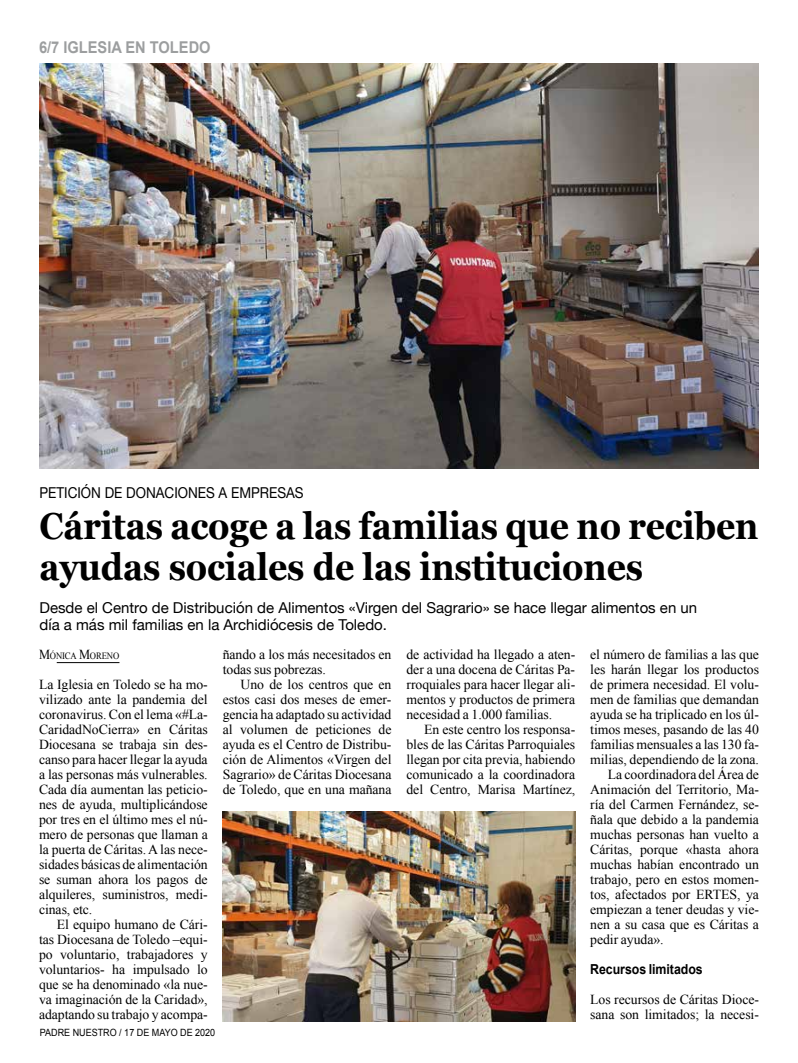
<style>
.page{position:relative;width:798px;height:1063px;background:#fff}
.page>*{position:absolute;margin:0;border:0;box-sizing:border-box;transform-origin:0 0}
.t1{font:700 37.5px/41.2px "Georgia";letter-spacing:-.005em;color:#000;scale:.9 1}
.t2{font:700 16.25px "Arial";color:#9c9e9f;scale:.9 1}
.t3{font:15px/17.5px "Helvetica Neue";color:#000}
.t4{font:15px "Helvetica Neue";color:#000;scale:.9 1}
.t5{font:13.75px/15px "Times New Roman";letter-spacing:-.005em;color:#000;text-align:justify}
.t6{font:700 13.75px "Arial";letter-spacing:-.005em;color:#000;scale:.9 1}
.t7{font:10px "Arial";color:#000;scale:.9 1}
.t8{font:9.62px "Times New Roman";letter-spacing:-.015em;color:#000;scale:.9 1}
.s1{font-size:13.75px}
</style>
<div class="page">
<hr style="left:57px;top:662px;width:62px;height:1px;background:#000">
<img style="left:40px;top:64px;width:718px;height:405px">
<img style="left:223px;top:811px;width:352px;height:210px">
<p class="t2" style="left:39px;top:37px;width:192px">6/7 IGLESIA EN TOLEDO</p>
<p class="t4" style="left:39px;top:482px;width:295px">PETICIÓN DE DONACIONES A EMPRESAS</p>
<h1 class="t1" style="left:39px;top:504px;width:800px">Cáritas acoge a las familias que no reciben ayudas sociales de las instituciones</h1>
<p class="t3" style="left:39px;top:600px;width:659px">Desde el Centro de Distribución de Alimentos «Virgen del Sagrario» se hace llegar alimentos en un día a más mil familias en la Archidiócesis de Toledo.</p>
<p class="t8" style="left:39px;top:650px;width:91px"><span class="s1">M</span>ÓNICA <span class="s1">M</span>ORENO</p>
<p class="t5" style="left:39px;top:677px;width:170px">La Iglesia en Toledo se ha mo&shy;vilizado ante la pandemia del coronavirus. Con el lema «#La-CaridadNoCierra» en Cáritas Diocesana se trabaja sin des&shy;canso para hacer llegar la ayuda a las personas más vulnerables.<br>Cada día aumentan las peticio&shy;nes de ayuda, multiplicándose por tres en el último mes el nú&shy;mero de personas que llaman a la puerta de Cáritas. A las nece&shy;sidades básicas de alimentación se suman ahora los pagos de alquileres, suministros, medi&shy;cinas, etc.</p>
<p class="t5" style="left:39px;top:917px;width:170px;text-indent:18px">El equipo humano de Cári&shy;tas Diocesana de Toledo –equi&shy;po voluntario, trabajadores y voluntarios- ha impulsado lo que se ha denominado «la nue&shy;va imaginación de la Caridad», adaptando su trabajo y acompa-</p>
<p class="t5" style="left:223px;top:647px;width:170px">ñando a los más necesitados en todas sus pobrezas.</p>
<p class="t5" style="left:223px;top:677px;width:170px;text-indent:18px">Uno de los centros que en estos casi dos meses de emer&shy;gencia ha adaptado su actividad al volumen de peticiones de ayuda es el Centro de Distribu&shy;ción de Alimentos «Virgen del Sagrario» de Cáritas Diocesana de Toledo, que en una mañana</p>
<p class="t5" style="left:406px;top:647px;width:170px">de actividad ha llegado a aten&shy;der a una docena de Cáritas Pa&shy;rroquiales para hacer llegar ali&shy;mentos y productos de primera necesidad a 1.000 familias.</p>
<p class="t5" style="left:406px;top:722px;width:170px;text-indent:18px">En este centro los responsa&shy;bles de las Cáritas Parroquiales llegan por cita previa, habiendo comunicado a la coordinadora del Centro, Marisa Martínez,</p>
<p class="t5" style="left:590px;top:647px;width:170px">el número de familias a las que</p>
<p class="t5" style="left:590px;top:662px;width:170px">les harán llegar los productos</p>
<p class="t5" style="left:590px;top:677px;width:170px">de primera necesidad. El volu-</p>
<p class="t5" style="left:590px;top:692px;width:170px">men de familias que demandan</p>
<p class="t5" style="left:590px;top:707px;width:170px">ayuda se ha triplicado en los úl-</p>
<p class="t5" style="left:590px;top:722px;width:170px">timos meses, pasando de las 40</p>
<p class="t5" style="left:590px;top:737px;width:170px">familias mensuales a las 130 fa-</p>
<p class="t5" style="left:590px;top:752px;width:170px">milias, dependiendo de la zona.</p>
<p class="t5" style="left:607px;top:767px;width:152px">La coordinadora del Área de</p>
<p class="t5" style="left:590px;top:782px;width:170px">Animación del Territorio, Ma-</p>
<p class="t5" style="left:590px;top:797px;width:170px">ría del Carmen Fernández, se-</p>
<p class="t5" style="left:590px;top:812px;width:170px">ñala que debido a la pandemia</p>
<p class="t5" style="left:590px;top:827px;width:170px">muchas personas han vuelto a</p>
<p class="t5" style="left:590px;top:842px;width:170px">Cáritas, porque «hasta ahora</p>
<p class="t5" style="left:590px;top:857px;width:170px">muchas habían encontrado un</p>
<p class="t5" style="left:590px;top:872px;width:170px">trabajo, pero en estos momen-</p>
<p class="t5" style="left:590px;top:887px;width:170px">tos, afectados por ERTES, ya</p>
<p class="t5" style="left:590px;top:902px;width:170px">empiezan a tener deudas y vie-</p>
<p class="t5" style="left:590px;top:917px;width:170px">nen a su casa que es Cáritas a</p>
<p class="t5" style="left:590px;top:932px;width:75px">pedir ayuda».</p>
<p class="t6" style="left:590px;top:960px;width:126px">Recursos limitados</p>
<p class="t5" style="left:590px;top:992px;width:170px">Los recursos de Cáritas Dioce&shy;sana son limitados; la necesi-</p>
<p class="t7" style="left:40px;top:1026px;width:196px">PADRE NUESTRO / 17 DE MAYO DE 2020</p>
</div>
